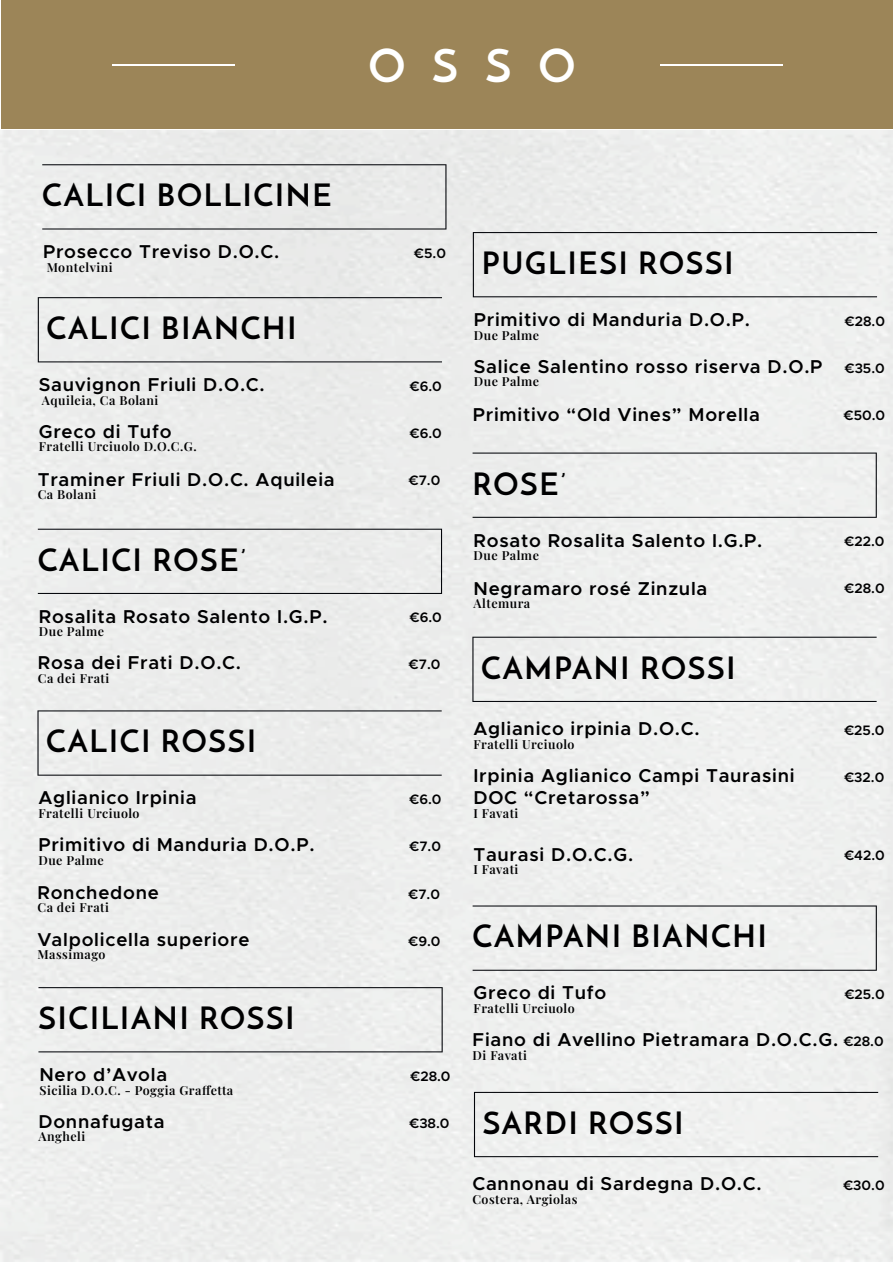
<style>
.page{position:relative;width:893px;height:1263px;background:#fff}
.page>*{position:absolute;margin:0;border:0;box-sizing:border-box;transform-origin:0 0}
.t1{font:700 45.3px "Josefin Sans";color:#fff}
.t2{font:700 30.6px "Josefin Sans";letter-spacing:.06em;color:#000001}
.t3{font:600 18.75px/22.5px "Metropolis";letter-spacing:.04em;color:#000001}
.t4{font:600 13.8px "Metropolis";color:#000001}
.t5{font:12.45px "Playfair Display";letter-spacing:.04em;color:#000001}
</style>
<div class="page">
<div style="left:2px;top:1px;width:891px;height:128px;background:#9c8558"></div>
<hr style="left:661px;top:64px;width:122px;height:2px;background:#fff">
<hr style="left:112px;top:64px;width:123px;height:2px;background:#fff">
<div style="left:42px;top:164px;width:404px;height:66px;background:#eaeaea"></div>
<div style="left:38px;top:297px;width:404px;height:65px;background:#eaebea"></div>
<div style="left:38px;top:529px;width:404px;height:65px;background:#ebeceb"></div>
<svg style="left:37px;top:710px;width:405px;height:66px;background:#e3e4e4"></svg>
<div style="left:38px;top:987px;width:405px;height:65px;background:#eceeed"></div>
<div style="left:473px;top:232px;width:404px;height:65px;background:#edeeed"></div>
<div style="left:473px;top:453px;width:404px;height:65px;background:#eeefee"></div>
<div style="left:472px;top:637px;width:405px;height:65px;background:#eee"></div>
<div style="left:473px;top:905px;width:404px;height:66px;background:#eef0ee"></div>
<div style="left:474px;top:1092px;width:404px;height:65px;background:#eff1ef"></div>
<h1 class="t1" style="left:368px;top:38px;width:209px">OSSO</h1>
<h2 class="t2" style="left:42px;top:176px;width:291px">CALICI BOLLICINE</h2>
<p class="t3" style="left:43px;top:240px;width:238px">Prosecco Treviso D.O.C.</p>
<p class="t5" style="left:47px;top:257px;width:68px">Montelvini</p>
<h2 class="t2" style="left:47px;top:309px;width:251px">CALICI BIANCHI</h2>
<p class="t3" style="left:39px;top:373px;width:227px">Sauvignon Friuli D.O.C.</p>
<p class="t5" style="left:42px;top:390px;width:118px">Aquileia, Ca Bolani</p>
<p class="t4" style="left:415px;top:245px;width:33px">€5.0</p>
<p class="t4" style="left:410px;top:377px;width:33px">€6.0</p>
<h2 class="t2" style="left:482px;top:244px;width:253px">PUGLIESI ROSSI</h2>
<p class="t3" style="left:474px;top:308px;width:278px">Primitivo di Manduria D.O.P.</p>
<p class="t5" style="left:474px;top:325px;width:67px">Due Palme</p>
<p class="t3" style="left:474px;top:355px;width:350px">Salice Salentino rosso riserva D.O.P</p>
<p class="t5" style="left:474px;top:372px;width:67px">Due Palme</p>
<p class="t4" style="left:845px;top:312px;width:41px">€28.0</p>
<p class="t4" style="left:845px;top:359px;width:41px">€35.0</p>
<p class="t3" style="left:473px;top:403px;width:289px">Primitivo “Old Vines” Morella</p>
<p class="t4" style="left:844px;top:407px;width:43px">€50.0</p>
<p class="t3" style="left:39px;top:420px;width:134px">Greco di Tufo</p>
<p class="t5" style="left:39px;top:437px;width:159px">Fratelli Urciuolo D.O.C.G.</p>
<p class="t4" style="left:410px;top:424px;width:33px">€6.0</p>
<p class="t3" style="left:38px;top:468px;width:298px">Traminer Friuli D.O.C. Aquileia</p>
<p class="t5" style="left:38px;top:485px;width:60px">Ca Bolani</p>
<h2 class="t2" style="left:38px;top:541px;width:210px">CALICI ROSE’</h2>
<p class="t3" style="left:39px;top:605px;width:290px">Rosalita Rosato Salento I.G.P.</p>
<p class="t5" style="left:39px;top:622px;width:67px">Due Palme</p>
<p class="t4" style="left:409px;top:472px;width:33px">€7.0</p>
<p class="t4" style="left:410px;top:609px;width:33px">€6.0</p>
<h2 class="t2" style="left:473px;top:464px;width:95px">ROSE’</h2>
<p class="t3" style="left:474px;top:529px;width:290px">Rosato Rosalita Salento I.G.P.</p>
<p class="t5" style="left:474px;top:546px;width:67px">Due Palme</p>
<p class="t3" style="left:474px;top:577px;width:235px">Negramaro rosé Zinzula</p>
<p class="t5" style="left:474px;top:594px;width:58px">Altemura</p>
<p class="t4" style="left:845px;top:533px;width:41px">€22.0</p>
<p class="t4" style="left:845px;top:580px;width:41px">€28.0</p>
<p class="t3" style="left:38px;top:652px;width:205px">Rosa dei Frati D.O.C.</p>
<p class="t5" style="left:38px;top:668px;width:73px">Ca dei Frati</p>
<p class="t4" style="left:409px;top:656px;width:33px">€7.0</p>
<h2 class="t2" style="left:481px;top:649px;width:256px">CAMPANI ROSSI</h2>
<h2 class="t2" style="left:46px;top:722px;width:211px">CALICI ROSSI</h2>
<p class="t3" style="left:38px;top:787px;width:160px">Aglianico Irpinia</p>
<p class="t5" style="left:38px;top:803px;width:103px">Fratelli Urciuolo</p>
<p class="t4" style="left:410px;top:791px;width:33px">€6.0</p>
<p class="t3" style="left:473px;top:717px;width:228px">Aglianico irpinia D.O.C.</p>
<p class="t5" style="left:473px;top:734px;width:103px">Fratelli Urciuolo</p>
<p class="t3" style="left:473px;top:764px;width:323px">Irpinia Aglianico Campi Taurasini<br>DOC “Cretarossa”</p>
<p class="t5" style="left:473px;top:803px;width:47px">I Favati</p>
<p class="t4" style="left:845px;top:721px;width:41px">€25.0</p>
<p class="t4" style="left:845px;top:768px;width:41px">€32.0</p>
<p class="t3" style="left:38px;top:833px;width:278px">Primitivo di Manduria D.O.P.</p>
<p class="t5" style="left:38px;top:850px;width:67px">Due Palme</p>
<p class="t4" style="left:410px;top:837px;width:33px">€7.0</p>
<p class="t3" style="left:473px;top:843px;width:161px">Taurasi D.O.C.G.</p>
<p class="t5" style="left:473px;top:860px;width:47px">I Favati</p>
<p class="t4" style="left:845px;top:847px;width:42px">€42.0</p>
<p class="t3" style="left:37px;top:881px;width:123px">Ronchedone</p>
<p class="t5" style="left:37px;top:898px;width:73px">Ca dei Frati</p>
<p class="t4" style="left:409px;top:885px;width:33px">€7.0</p>
<p class="t3" style="left:37px;top:928px;width:214px">Valpolicella superiore</p>
<p class="t5" style="left:37px;top:945px;width:69px">Massimago</p>
<h2 class="t2" style="left:38px;top:999px;width:258px">SICILIANI ROSSI</h2>
<p class="t3" style="left:39px;top:1063px;width:129px">Nero d’Avola</p>
<p class="t5" style="left:39px;top:1080px;width:195px">Sicilia D.O.C. - Poggia Graffetta</p>
<p class="t4" style="left:409px;top:932px;width:33px">€9.0</p>
<p class="t4" style="left:411px;top:1067px;width:41px">€28.0</p>
<h2 class="t2" style="left:473px;top:917px;width:296px">CAMPANI BIANCHI</h2>
<p class="t3" style="left:474px;top:982px;width:134px">Greco di Tufo</p>
<p class="t5" style="left:474px;top:998px;width:103px">Fratelli Urciuolo</p>
<p class="t4" style="left:845px;top:986px;width:41px">€25.0</p>
<p class="t3" style="left:473px;top:1028px;width:367px">Fiano di Avellino Pietramara D.O.C.G.</p>
<p class="t5" style="left:473px;top:1045px;width:56px">Di Favati</p>
<p class="t4" style="left:844px;top:1032px;width:41px">€28.0</p>
<p class="t3" style="left:38px;top:1110px;width:128px">Donnafugata</p>
<p class="t5" style="left:38px;top:1127px;width:48px">Angheli</p>
<p class="t4" style="left:410px;top:1114px;width:41px">€38.0</p>
<h2 class="t2" style="left:483px;top:1104px;width:202px">SARDI ROSSI</h2>
<p class="t3" style="left:472px;top:1172px;width:291px">Cannonau di Sardegna D.O.C.</p>
<p class="t5" style="left:472px;top:1189px;width:107px">Costera, Argiolas</p>
<p class="t4" style="left:844px;top:1176px;width:42px">€30.0</p>
</div>
